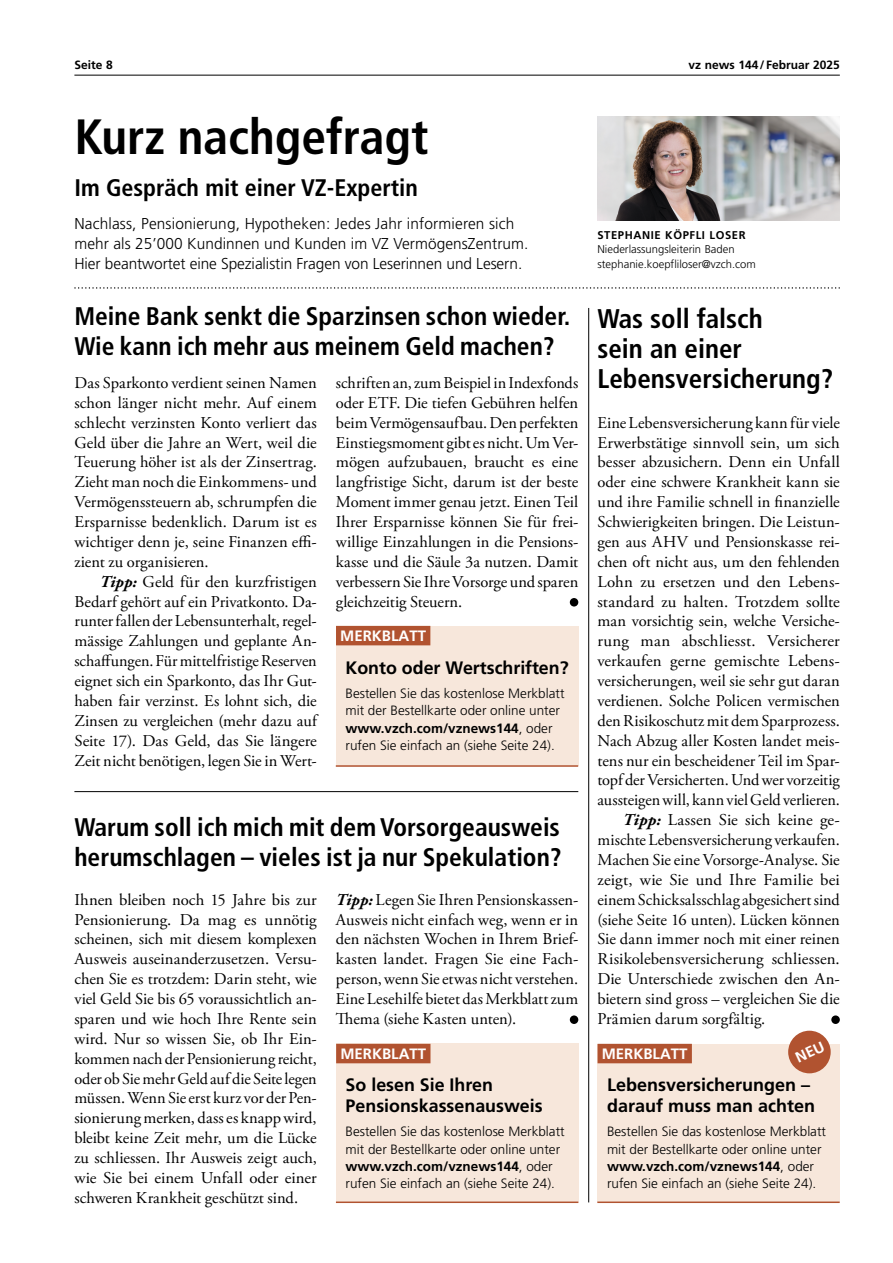
<style>
.page{position:relative;width:893px;height:1263px;background:#fff}
.page>*{position:absolute;margin:0;border:0;box-sizing:border-box;transform-origin:0 0}
.t1{font:700 condensed 49.5px "Frutiger LT Pro";color:#000}
.t2{font:700 condensed 27px/30px "Frutiger LT Pro";color:#000}
.t3{font:700 condensed 25.5px/30px "Frutiger LT Pro";color:#000}
.t4{font:700 condensed 24px "Frutiger LT Pro";color:#000}
.t5{font:700 18px/21px "Frutiger LT Pro";color:#000}
.t6{font:16.5px/19.8px "Adobe Garamond Pro";color:#000;text-align:justify}
.t7{font:300 15.75px/19.8px "Frutiger LT Pro";letter-spacing:.005em;color:#000}
.t8{font:700 15px "Frutiger LT Pro";color:#fff}
.t9{font:300 13.5px/17.2px "Frutiger LT Pro";color:#000}
.t10{font:700 12px "Frutiger LT Pro";color:#000}
.t11{font:300 11.25px/15px "Frutiger LT Pro";color:#000}
.t12{font:700 11.25px "Frutiger LT Pro";letter-spacing:.05em;color:#000}
.s1{font-weight:700;font-style:italic}
.s2{font-weight:700}
</style>
<div class="page">
<hr style="left:74px;top:75px;width:766px;height:1px;background:#000">
<img style="left:597px;top:117px;width:243px;height:103px">
<hr style="left:588px;top:308px;width:1px;height:894px;background:#000">
<hr style="left:74px;top:791px;width:504px;height:1px;background:#000">
<div style="left:570px;top:598px;width:8px;height:8px;background:#000;border-radius:50%"></div>
<div style="left:570px;top:1015px;width:8px;height:9px;background:#000;border-radius:50%"></div>
<svg style="left:74px;top:287px;width:766px;height:2px"></svg>
<div style="left:336px;top:626px;width:242px;height:140px;background:#f7e7db"></div>
<div style="left:336px;top:626px;width:94px;height:19px;background:#b15330"></div>
<hr style="left:336px;top:765px;width:242px;height:2px;background:#b15330">
<div style="left:831px;top:1015px;width:9px;height:9px;background:#000;border-radius:50%"></div>
<div style="left:336px;top:1044px;width:242px;height:159px;background:#f7e7db"></div>
<div style="left:336px;top:1044px;width:94px;height:19px;background:#b15330"></div>
<hr style="left:336px;top:1201px;width:242px;height:2px;background:#b15330">
<div style="left:597px;top:1044px;width:243px;height:158px;background:#f7e7db"></div>
<div style="left:597px;top:1044px;width:95px;height:19px;background:#b15330"></div>
<hr style="left:597px;top:1201px;width:243px;height:2px;background:#b15330">
<div style="left:788px;top:1031px;width:43px;height:42px;background:#b15330;border-radius:50%"></div>
<p class="t10" style="left:74px;top:57px;width:40px">Seite 8</p>
<p class="t10" style="left:688px;top:57px;width:153px">vz news 144/Februar 2025</p>
<h1 class="t1" style="left:74px;top:108px;width:356px">Kurz nachgefragt</h1>
<h3 class="t4" style="left:74px;top:173px;width:345px">Im Gespräch mit einer VZ-Expertin</h3>
<p class="t7" style="left:74px;top:214px;width:456px">Nachlass, Pensionierung, Hypotheken: Jedes Jahr informieren sich mehr als 25’000 Kundinnen und Kunden im VZ VermögensZentrum.<br>Hier beantwortet eine Spezialistin Fragen von Leserinnen und Lesern.</p>
<p class="t12" style="left:597px;top:228px;width:150px">STEPHANIE KÖPFLI LOSER</p>
<p class="t11" style="left:597px;top:242px;width:160px">Niederlassungsleiterin Baden stephanie.koepfliloser@vzch.com</p>
<h3 class="t3" style="left:74px;top:301px;width:498px">Meine Bank senkt die Sparzinsen schon wieder.<br>Wie kann ich mehr aus meinem Geld machen?</h3>
<p class="t6" style="left:74px;top:373px;width:244px">Das Sparkonto verdient seinen Namen schon länger nicht mehr. Auf einem schlecht verzinsten Konto verliert das Geld über die Jahre an Wert, weil die Teuerung höher ist als der Zinsertrag.<br>Zieht man noch die Einkommens- und Vermögenssteuern ab, schrumpfen die Ersparnisse bedenklich. Darum ist es wichtiger denn je, seine Finanzen effi&shy;zient zu organisieren.</p>
<p class="t6" style="left:74px;top:572px;width:244px;text-indent:26px"><span class="s1">Tipp:</span> Geld für den kurzfristigen Bedarf gehört auf ein Privatkonto. Da&shy;runter fallen der Lebensunterhalt, regel&shy;mässige Zahlungen und geplante An&shy;schaffungen. Für mittelfristige Reserven eignet sich ein Sparkonto, das Ihr Gut&shy;haben fair verzinst. Es lohnt sich, die Zinsen zu vergleichen (mehr dazu auf Seite 17). Das Geld, das Sie längere Zeit nicht benötigen, legen Sie in Wert-</p>
<p class="t6" style="left:336px;top:373px;width:244px">schriften an, zum Beispiel in Indexfonds oder ETF. Die tiefen Gebühren helfen beim Vermögensaufbau. Den perfekten Einstiegsmoment gibt es nicht. Um Ver&shy;mögen aufzubauen, braucht es eine langfristige Sicht, darum ist der beste Moment immer genau jetzt. Einen Teil Ihrer Ersparnisse können Sie für frei&shy;willige Einzahlungen in die Pensions&shy;kasse und die Säule 3a nutzen. Damit verbessern Sie Ihre Vorsorge und sparen gleichzeitig Steuern.</p>
<p class="t8" style="left:340px;top:627px;width:87px">MERKBLATT</p>
<p class="t5" style="left:345px;top:657px;width:225px">Konto oder Wertschriften?</p>
<p class="t9" style="left:345px;top:685px;width:221px">Bestellen Sie das kostenlose Merkblatt mit der Bestellkarte oder online unter <span class="s2">www.vzch.com/vznews144</span>, oder rufen Sie einfach an (siehe Seite 24).</p>
<h3 class="t3" style="left:74px;top:812px;width:489px">Warum soll ich mich mit dem Vorsorgeausweis herumschlagen – vieles ist ja nur Spekulation?</h3>
<p class="t6" style="left:74px;top:890px;width:244px">Ihnen bleiben noch 15 Jahre bis zur Pensionierung. Da mag es unnötig scheinen, sich mit diesem komplexen Ausweis auseinanderzusetzen. Versu&shy;chen Sie es trotzdem: Darin steht, wie viel Geld Sie bis 65 voraussichtlich an&shy;sparen und wie hoch Ihre Rente sein wird. Nur so wissen Sie, ob Ihr Ein&shy;kommen nach der Pensionierung reicht, oder ob Sie mehr Geld auf die Seite legen müssen. Wenn Sie erst kurz vor der Pen&shy;sionierung merken, dass es knapp wird, bleibt keine Zeit mehr, um die Lücke zu schliessen. Ihr Ausweis zeigt auch, wie Sie bei einem Unfall oder einer schweren Krankheit geschützt sind.</p>
<p class="t6" style="left:336px;top:890px;width:244px"><span class="s1">Tipp:</span> Legen Sie Ihren Pensionskassen-Ausweis nicht einfach weg, wenn er in den nächsten Wochen in Ihrem Brief&shy;kasten landet. Fragen Sie eine Fach&shy;person, wenn Sie etwas nicht verstehen.<br>Eine Lesehilfe bietet das Merkblatt zum Thema (siehe Kasten unten).</p>
<p class="t8" style="left:340px;top:1045px;width:87px">MERKBLATT</p>
<p class="t5" style="left:346px;top:1074px;width:199px">So lesen Sie Ihren<br>Pensionskassenausweis</p>
<p class="t9" style="left:346px;top:1123px;width:221px">Bestellen Sie das kostenlose Merkblatt mit der Bestellkarte oder online unter <span class="s2">www.vzch.com/vznews144</span>, oder rufen Sie einfach an (siehe Seite 24).</p>
<h2 class="t2" style="left:597px;top:304px;width:237px">Was soll falsch<br>sein an einer<br>Lebensversicherung?</h2>
<p class="t6" style="left:597px;top:413px;width:244px">Eine Lebensversicherung kann für viele</p>
<p class="t6" style="left:597px;top:433px;width:244px">Erwerbstätige sinnvoll sein, um sich</p>
<p class="t6" style="left:597px;top:453px;width:244px">besser abzusichern. Denn ein Unfall</p>
<p class="t6" style="left:597px;top:473px;width:244px">oder eine schwere Krankheit kann sie</p>
<p class="t6" style="left:597px;top:493px;width:244px">und ihre Familie schnell in finanzielle</p>
<p class="t6" style="left:597px;top:512px;width:244px">Schwierigkeiten bringen. Die Leistun-</p>
<p class="t6" style="left:597px;top:532px;width:244px">gen aus AHV und Pensionskasse rei-</p>
<p class="t6" style="left:597px;top:552px;width:244px">chen oft nicht aus, um den fehlenden</p>
<p class="t6" style="left:597px;top:572px;width:244px">Lohn zu ersetzen und den Lebens-</p>
<p class="t6" style="left:597px;top:592px;width:244px">standard zu halten. Trotzdem sollte</p>
<p class="t6" style="left:597px;top:612px;width:244px">man vorsichtig sein, welche Versiche-</p>
<p class="t6" style="left:597px;top:632px;width:244px">rung man abschliesst. Versicherer</p>
<p class="t6" style="left:597px;top:652px;width:244px">verkaufen gerne gemischte Lebens-</p>
<p class="t6" style="left:597px;top:671px;width:244px">versicherungen, weil sie sehr gut daran</p>
<p class="t6" style="left:597px;top:691px;width:244px">verdienen. Solche Policen vermischen</p>
<p class="t6" style="left:597px;top:711px;width:244px">den Risikoschutz mit dem Sparprozess.</p>
<p class="t6" style="left:597px;top:731px;width:244px">Nach Abzug aller Kosten landet meis-</p>
<p class="t6" style="left:597px;top:751px;width:244px">tens nur ein bescheidener Teil im Spar-</p>
<p class="t6" style="left:597px;top:771px;width:244px">topf der Versicherten. Und wer vorzeitig</p>
<p class="t6" style="left:597px;top:791px;width:244px">aussteigen will, kann viel Geld verlieren.</p>
<p class="t6" style="left:623px;top:811px;width:218px"><span class="s1">Tipp:</span> Lassen Sie sich keine ge-</p>
<p class="t6" style="left:597px;top:830px;width:244px">mischte Lebensversicherung verkaufen.</p>
<p class="t6" style="left:597px;top:850px;width:244px">Machen Sie eine Vorsorge-Analyse. Sie</p>
<p class="t6" style="left:597px;top:870px;width:244px">zeigt, wie Sie und Ihre Familie bei</p>
<p class="t6" style="left:597px;top:890px;width:244px">einem Schicksalsschlag abgesichert sind</p>
<p class="t6" style="left:597px;top:910px;width:244px">(siehe Seite 16 unten). Lücken können</p>
<p class="t6" style="left:597px;top:930px;width:244px">Sie dann immer noch mit einer reinen</p>
<p class="t6" style="left:597px;top:950px;width:244px">Risikolebensversicherung schliessen.</p>
<p class="t6" style="left:597px;top:970px;width:244px">Die Unterschiede zwischen den An-</p>
<p class="t6" style="left:597px;top:989px;width:244px">bietern sind gross – vergleichen Sie die</p>
<p class="t6" style="left:597px;top:1009px;width:169px">Prämien darum sorgfältig.</p>
<p class="t8" style="left:602px;top:1045px;width:87px">MERKBLATT</p>
<p class="t5" style="left:607px;top:1074px;width:210px">Lebensversicherungen – darauf muss man achten</p>
<p class="t9" style="left:607px;top:1123px;width:221px">Bestellen Sie das kostenlose Merkblatt mit der Bestellkarte oder online unter <span class="s2">www.vzch.com/vznews144</span>, oder rufen Sie einfach an (siehe Seite 24).</p>
</div>
